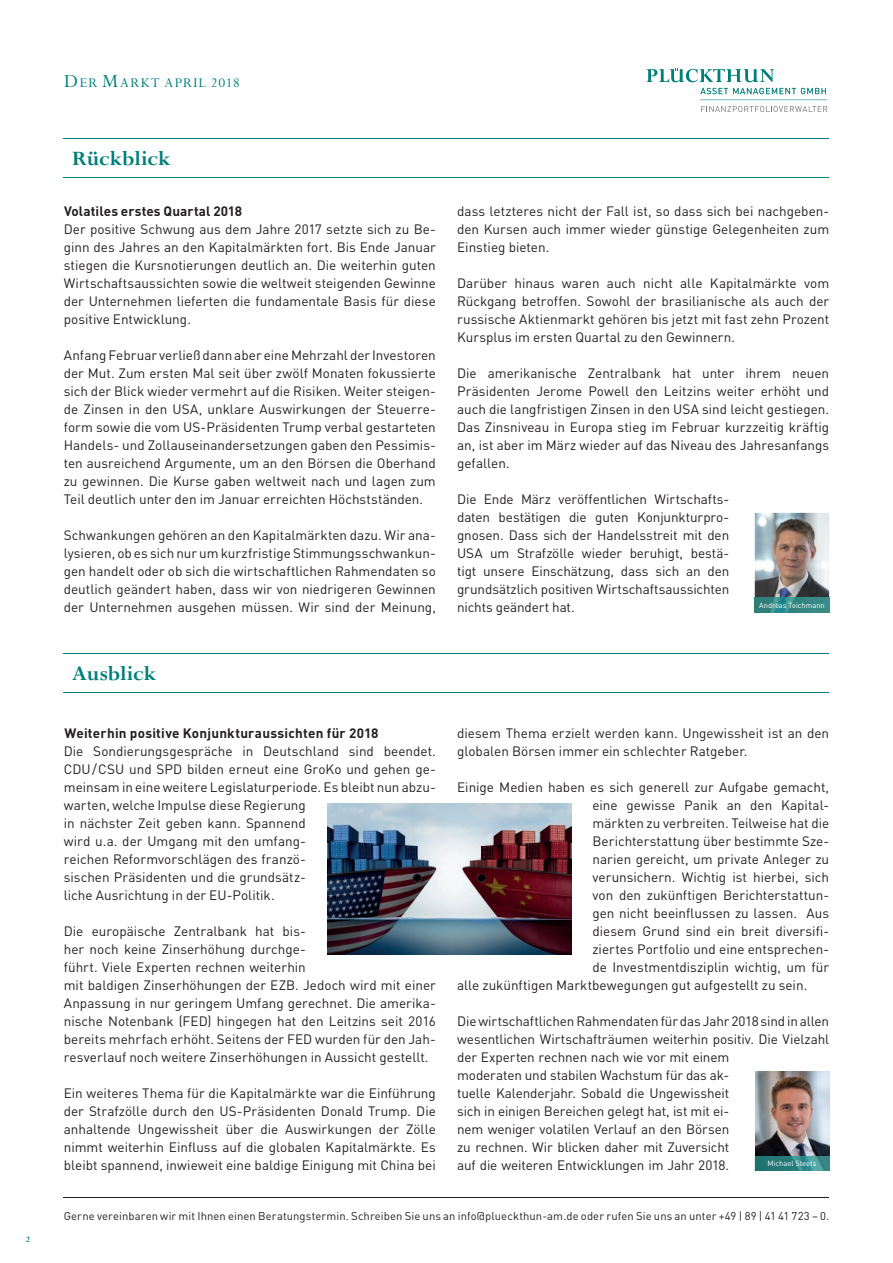
<style>
.page{position:relative;width:893px;height:1263px;background:#fff}
.page>*{position:absolute;margin:0;border:0;box-sizing:border-box;transform-origin:0 0}
.t1{font:700 22.5px "Perpetua Std";letter-spacing:-.01em;color:#007e7a}
.t2{font:15px "Perpetua Std";letter-spacing:.08em;color:#007e7a}
.t3{font:13.5px/18px "DIN Pro";color:#231f20;text-align:justify}
.t4{font:700 13.5px "DIN Pro";letter-spacing:.015em;color:#231f20}
.t5{font:11.25px "DIN Pro";letter-spacing:.01em;color:#231f20}
.t6{font:700 9px "Perpetua Std";color:#007e7a}
.t7{font:7.5px "DIN Pro";color:#fff}
.s1{font-size:21px}
</style>
<div class="page">
<svg style="left:700px;top:88px;width:126px;height:6px"></svg>
<svg style="left:701px;top:106px;width:126px;height:6px"></svg>
<hr style="left:700px;top:100px;width:127px;height:1px;background:#007e7a">
<svg style="left:647px;top:68px;width:127px;height:14px"></svg>
<hr style="left:64px;top:1197px;width:765px;height:1px;background:#231f20">
<hr style="left:64px;top:138px;width:765px;height:1px;background:#007e7a">
<hr style="left:64px;top:177px;width:765px;height:1px;background:#007e7a">
<hr style="left:64px;top:653px;width:765px;height:1px;background:#007e7a">
<hr style="left:64px;top:692px;width:765px;height:1px;background:#007e7a">
<img style="left:755px;top:513px;width:74px;height:84px">
<img style="left:755px;top:597px;width:74px;height:15px">
<img style="left:755px;top:1072px;width:74px;height:84px">
<svg style="left:755px;top:1156px;width:74px;height:15px"></svg>
<img style="left:327px;top:804px;width:244px;height:151px">
<p class="t6" style="left:26px;top:1235px;width:6px">2</p>
<p class="t2" style="left:64px;top:75px;width:177px"><span class="s1">D</span>ER <span class="s1">M</span>ARKT APRIL 2018</p>
<h1 class="t1" style="left:72px;top:146px;width:100px">Rückblick</h1>
<p class="t4" style="left:64px;top:202px;width:180px">Volatiles erstes Quartal 2018</p>
<p class="t3" style="left:64px;top:219px;width:374px">Der positive Schwung aus dem Jahre 2017 setzte sich zu Be&shy;ginn des Jahres an den Kapitalmärkten fort. Bis Ende Januar stiegen die Kursnotierungen deutlich an. Die weiterhin guten Wirtschaftsaussichten sowie die weltweit steigenden Gewinne der Unternehmen lieferten die fundamentale Basis für diese positive Entwicklung.</p>
<p class="t3" style="left:64px;top:345px;width:374px">Anfang Februar verließ dann aber eine Mehrzahl der Investoren der Mut. Zum ersten Mal seit über zwölf Monaten fokussierte sich der Blick wieder vermehrt auf die Risiken. Weiter steigen&shy;de Zinsen in den USA, unklare Auswirkungen der Steuerre&shy;form sowie die vom US-Präsidenten Trump verbal gestarteten Handels- und Zollauseinandersetzungen gaben den Pessimis&shy;ten ausreichend Argumente, um an den Börsen die Oberhand zu gewinnen. Die Kurse gaben weltweit nach und lagen zum Teil deutlich unter den im Januar erreichten Höchstständen.</p>
<p class="t3" style="left:64px;top:525px;width:374px">Schwankungen gehören an den Kapitalmärkten dazu. Wir ana&shy;lysieren, ob es sich nur um kurzfristige Stimmungsschwankun&shy;gen handelt oder ob sich die wirtschaftlichen Rahmendaten so deutlich geändert haben, dass wir von niedrigeren Gewinnen der Unternehmen ausgehen müssen. Wir sind der Meinung,</p>
<h1 class="t1" style="left:72px;top:661px;width:86px">Ausblick</h1>
<p class="t4" style="left:64px;top:724px;width:315px">Weiterhin positive Konjunkturaussichten für 2018</p>
<p class="t3" style="left:64px;top:742px;width:374px;text-align:left">Die Sondierungsgespräche in Deutschland sind beendet.<br>CDU / CSU und SPD bilden erneut eine GroKo und gehen ge&shy;meinsam in eine weitere Legislaturperiode. Es bleibt nun abzu&shy;warten, welche Impulse diese Regierung<br>in nächster Zeit geben kann. Spannend<br>wird u.a. der Umgang mit den umfang-<br>reichen Reformvorschlägen des franzö-<br>sischen Präsidenten und die grundsätz-<br>liche Ausrichtung in der EU-Politik.</p>
<p class="t3" style="left:64px;top:922px;width:374px;text-align:left">Die europäische Zentralbank hat bis-<br>her noch keine Zinserhöhung durchge-<br>führt. Viele Experten rechnen weiterhin<br>mit baldigen Zinserhöhungen der EZB. Jedoch wird mit einer Anpassung in nur geringem Umfang gerechnet. Die amerika&shy;nische Notenbank (FED) hingegen hat den Leitzins seit 2016 bereits mehrfach erhöht. Seitens der FED wurden für den Jah&shy;resverlauf noch weitere Zinserhöhungen in Aussicht gestellt.</p>
<p class="t3" style="left:64px;top:1084px;width:374px">Ein weiteres Thema für die Kapitalmärkte war die Einführung der Strafzölle durch den US-Präsidenten Donald Trump. Die anhaltende Ungewissheit über die Auswirkungen der Zölle nimmt weiterhin Einfluss auf die globalen Kapitalmärkte. Es bleibt spannend, inwieweit eine baldige Einigung mit China bei</p>
<p class="t3" style="left:457px;top:201px;width:374px">dass letzteres nicht der Fall ist, so dass sich bei nachgeben&shy;den Kursen auch immer wieder günstige Gelegenheiten zum Einstieg bieten.</p>
<p class="t3" style="left:457px;top:273px;width:374px">Darüber hinaus waren auch nicht alle Kapitalmärkte vom Rückgang betroffen. Sowohl der brasilianische als auch der russische Aktienmarkt gehören bis jetzt mit fast zehn Prozent Kursplus im ersten Quartal zu den Gewinnern.</p>
<p class="t3" style="left:457px;top:363px;width:374px">Die amerikanische Zentralbank hat unter ihrem neuen Präsidenten Jerome Powell den Leitzins weiter erhöht und auch die langfristigen Zinsen in den USA sind leicht gestiegen.<br>Das Zinsniveau in Europa stieg im Februar kurzzeitig kräftig an, ist aber im März wieder auf das Niveau des Jahresanfangs gefallen.</p>
<p class="t3" style="left:457px;top:489px;width:274px">Die Ende März veröffentlichen Wirtschafts&shy;daten bestätigen die guten Konjunkturpro&shy;gnosen. Dass sich der Handelsstreit mit den USA um Strafzölle wieder beruhigt, bestä&shy;tigt unsere Einschätzung, dass sich an den grundsätzlich positiven Wirtschaftsaussichten nichts geändert hat.</p>
<p class="t7" style="left:759px;top:600px;width:67px">Andreas Teichmann</p>
<p class="t3" style="left:457px;top:723px;width:374px">diesem Thema erzielt werden kann. Ungewissheit ist an den globalen Börsen immer ein schlechter Ratgeber.</p>
<p class="t3" style="left:457px;top:777px;width:374px">Einige Medien haben es sich generell zur Aufgabe gemacht,</p>
<p class="t3" style="left:592px;top:795px;width:238px">eine gewisse Panik an den Kapital-</p>
<p class="t3" style="left:592px;top:813px;width:238px">märkten zu verbreiten. Teilweise hat die</p>
<p class="t3" style="left:592px;top:831px;width:238px">Berichterstattung über bestimmte Sze-</p>
<p class="t3" style="left:592px;top:849px;width:238px">narien gereicht, um private Anleger zu</p>
<p class="t3" style="left:592px;top:867px;width:238px">verunsichern. Wichtig ist hierbei, sich</p>
<p class="t3" style="left:592px;top:885px;width:238px">von den zukünftigen Berichterstattun-</p>
<p class="t3" style="left:592px;top:903px;width:238px">gen nicht beeinflussen zu lassen. Aus</p>
<p class="t3" style="left:592px;top:921px;width:238px">diesem Grund sind ein breit diversifi-</p>
<p class="t3" style="left:592px;top:939px;width:238px">ziertes Portfolio und eine entsprechen-</p>
<p class="t3" style="left:592px;top:957px;width:238px">de Investmentdisziplin wichtig, um für</p>
<p class="t3" style="left:457px;top:975px;width:352px">alle zukünftigen Marktbewegungen gut aufgestellt zu sein.</p>
<p class="t3" style="left:457px;top:1011px;width:374px;text-align:left">Die wirtschaftlichen Rahmendaten für das Jahr 2018 sind in allen wesentlichen Wirtschafträumen weiterhin positiv. Die Vielzahl der Experten rechnen nach wie vor mit einem<br>moderaten und stabilen Wachstum für das ak-<br>tuelle Kalenderjahr. Sobald die Ungewissheit<br>sich in einigen Bereichen gelegt hat, ist mit ei-<br>nem weniger volatilen Verlauf an den Börsen<br>zu rechnen. Wir blicken daher mit Zuversicht<br>auf die weiteren Entwicklungen im Jahr 2018.</p>
<p class="t7" style="left:767px;top:1158px;width:50px">Michael Steets</p>
<p class="t5" style="left:64px;top:1208px;width:767px">Gerne vereinbaren wir mit Ihnen einen Beratungstermin. Schreiben Sie uns an info@plueckthun-am.de oder rufen Sie uns an unter +49 | 89 | 41 41 723 – 0.</p>
</div>
